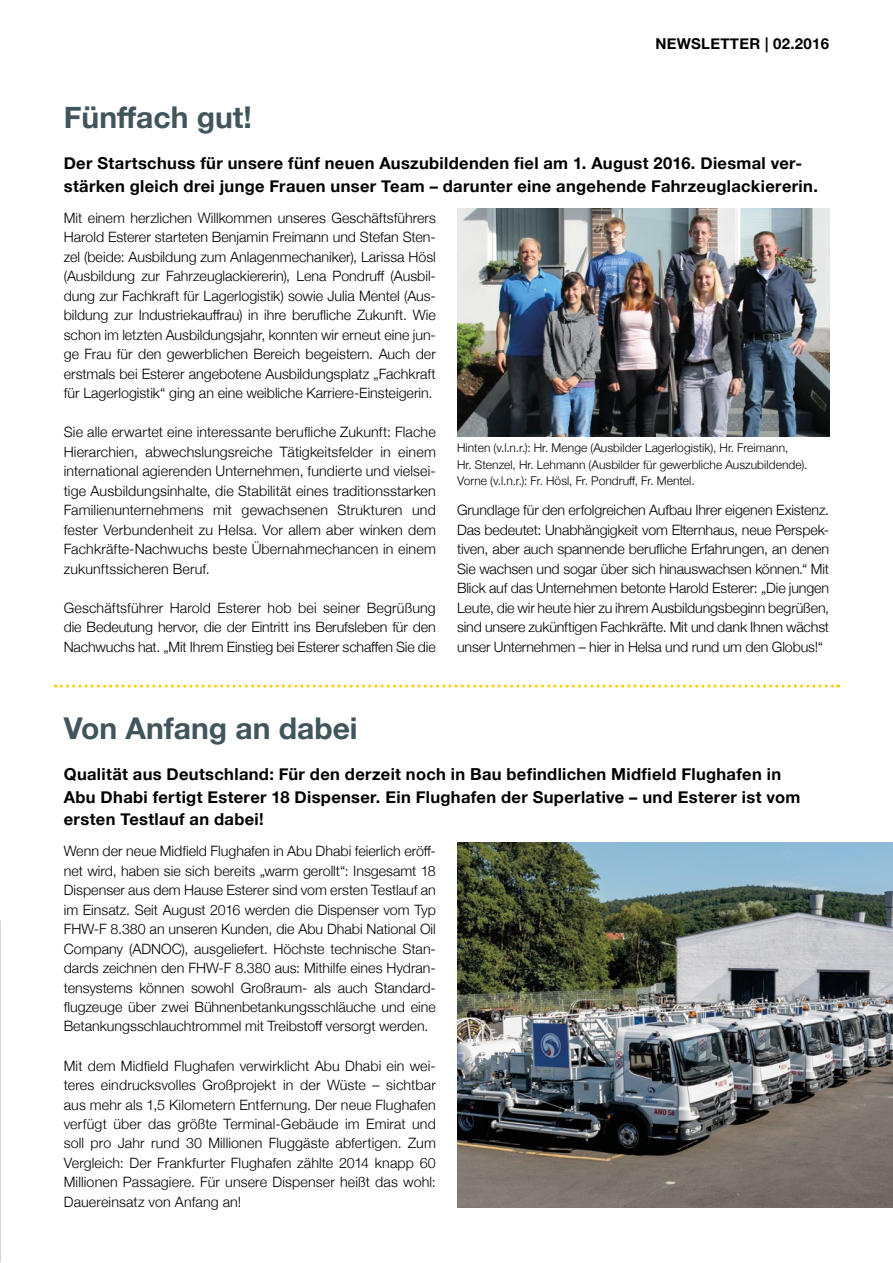
<style>
.page{position:relative;width:893px;height:1263px;background:#fff}
.page>*{position:absolute;margin:0;border:0;box-sizing:border-box;transform-origin:0 0}
.t1{font:700 30px "Helvetica Neue";color:#41555c}
.t2{font:700 16.5px/22.5px "Helvetica Neue";letter-spacing:.02em;color:#000}
.t3{font:700 15px "Helvetica Neue";letter-spacing:.02em;color:#000}
.t4{font:300 14.25px/19.5px "Helvetica Neue";color:#000;text-align:justify}
.t5{font:300 12px/16.5px "Helvetica Neue";letter-spacing:.005em;color:#000}
</style>
<div class="page">
<img style="left:457px;top:842px;width:436px;height:366px">
<img style="left:457px;top:209px;width:372px;height:227px">
<svg style="left:55px;top:685px;width:784px;height:3px"></svg>
<h1 class="t1" style="left:64px;top:93px;width:190px">Fünffach gut!</h1>
<p class="t3" style="left:655px;top:32px;width:175px">NEWSLETTER | 02.2016</p>
<p class="t2" style="left:64px;top:153px;width:756px">Der Startschuss für unsere fünf neuen Auszubildenden fiel am 1. August 2016. Diesmal ver&shy;stärken gleich drei junge Frauen unser Team – darunter eine angehende Fahrzeuglackiererin.</p>
<p class="t4" style="left:64px;top:207px;width:374px">Mit einem herzlichen Willkommen unseres Geschäftsführers Harold Esterer starteten Benjamin Freimann und Stefan Sten&shy;zel (beide: Ausbildung zum Anlagenmechaniker), Larissa Hösl (Ausbildung zur Fahrzeuglackiererin), Lena Pondruff (Ausbil&shy;dung zur Fachkraft für Lagerlogistik) sowie Julia Mentel (Aus&shy;bildung zur Industriekauffrau) in ihre berufliche Zukunft. Wie schon im letzten Ausbildungsjahr, konnten wir erneut eine jun&shy;ge Frau für den gewerblichen Bereich begeistern. Auch der erstmals bei Esterer angebotene Ausbildungsplatz „Fachkraft für Lagerlogistik“ ging an eine weibliche Karriere-Einsteigerin.</p>
<p class="t4" style="left:64px;top:421px;width:374px">Sie alle erwartet eine interessante berufliche Zukunft: Flache Hierarchien, abwechslungsreiche Tätigkeitsfelder in einem international agierenden Unternehmen, fundierte und vielsei&shy;tige Ausbildungsinhalte, die Stabilität eines traditionsstarken Familienunternehmens mit gewachsenen Strukturen und fester Verbundenheit zu Helsa. Vor allem aber winken dem Fachkräfte-Nachwuchs beste Übernahmechancen in einem zukunftssicheren Beruf.</p>
<p class="t4" style="left:64px;top:597px;width:374px">Geschäftsführer Harold Esterer hob bei seiner Begrüßung die Bedeutung hervor, die der Eintritt ins Berufsleben für den Nachwuchs hat. „Mit Ihrem Einstieg bei Esterer schaffen Sie die</p>
<p class="t5" style="left:457px;top:439px;width:352px">Hinten (v.l.n.r.): Hr. Menge (Ausbilder Lagerlogistik), Hr. Freimann,<br>Hr. Stenzel, Hr. Lehmann (Ausbilder für gewerbliche Auszubildende).<br>Vorne (v.l.n.r.): Fr. Hösl, Fr. Pondruff, Fr. Mentel.</p>
<p class="t4" style="left:457px;top:499px;width:374px">Grundlage für den erfolgreichen Aufbau Ihrer eigenen Existenz.<br>Das bedeutet: Unabhängigkeit vom Elternhaus, neue Perspek&shy;tiven, aber auch spannende berufliche Erfahrungen, an denen Sie wachsen und sogar über sich hinauswachsen können.“ Mit Blick auf das Unternehmen betonte Harold Esterer: „Die jungen Leute, die wir heute hier zu ihrem Ausbildungsbeginn begrüßen, sind unsere zukünftigen Fachkräfte. Mit und dank Ihnen wächst unser Unternehmen – hier in Helsa und rund um den Globus!“</p>
<h1 class="t1" style="left:64px;top:704px;width:295px">Von Anfang an dabei</h1>
<p class="t2" style="left:64px;top:764px;width:738px">Qualität aus Deutschland: Für den derzeit noch in Bau befindlichen Midfield Flughafen in<br>Abu Dhabi fertigt Esterer 18 Dispenser. Ein Flughafen der Superlative – und Esterer ist vom ersten Testlauf an dabei!</p>
<p class="t4" style="left:64px;top:840px;width:374px">Wenn der neue Midfield Flughafen in Abu Dhabi feierlich eröff&shy;net wird, haben sie sich bereits „warm gerollt“: Insgesamt 18<br>Dispenser aus dem Hause Esterer sind vom ersten Testlauf an im Einsatz. Seit August 2016 werden die Dispenser vom Typ FHW-F 8.380 an unseren Kunden, die Abu Dhabi National Oil Company (ADNOC), ausgeliefert. Höchste technische Stan&shy;dards zeichnen den FHW-F 8.380 aus: Mithilfe eines Hydran&shy;tensystems können sowohl Großraum- als auch Standard&shy;flugzeuge über zwei Bühnenbetankungsschläuche und eine Betankungsschlauchtrommel mit Treibstoff versorgt werden.</p>
<p class="t4" style="left:64px;top:1055px;width:374px">Mit dem Midfield Flughafen verwirklicht Abu Dhabi ein wei&shy;teres eindrucksvolles Großprojekt in der Wüste – sichtbar aus mehr als 1,5 Kilometern Entfernung. Der neue Flughafen verfügt über das größte Terminal-Gebäude im Emirat und soll pro Jahr rund 30 Millionen Fluggäste abfertigen. Zum Vergleich: Der Frankfurter Flughafen zählte 2014 knapp 60<br>Millionen Passagiere. Für unsere Dispenser heißt das wohl:<br>Dauereinsatz von Anfang an!</p>
</div>
